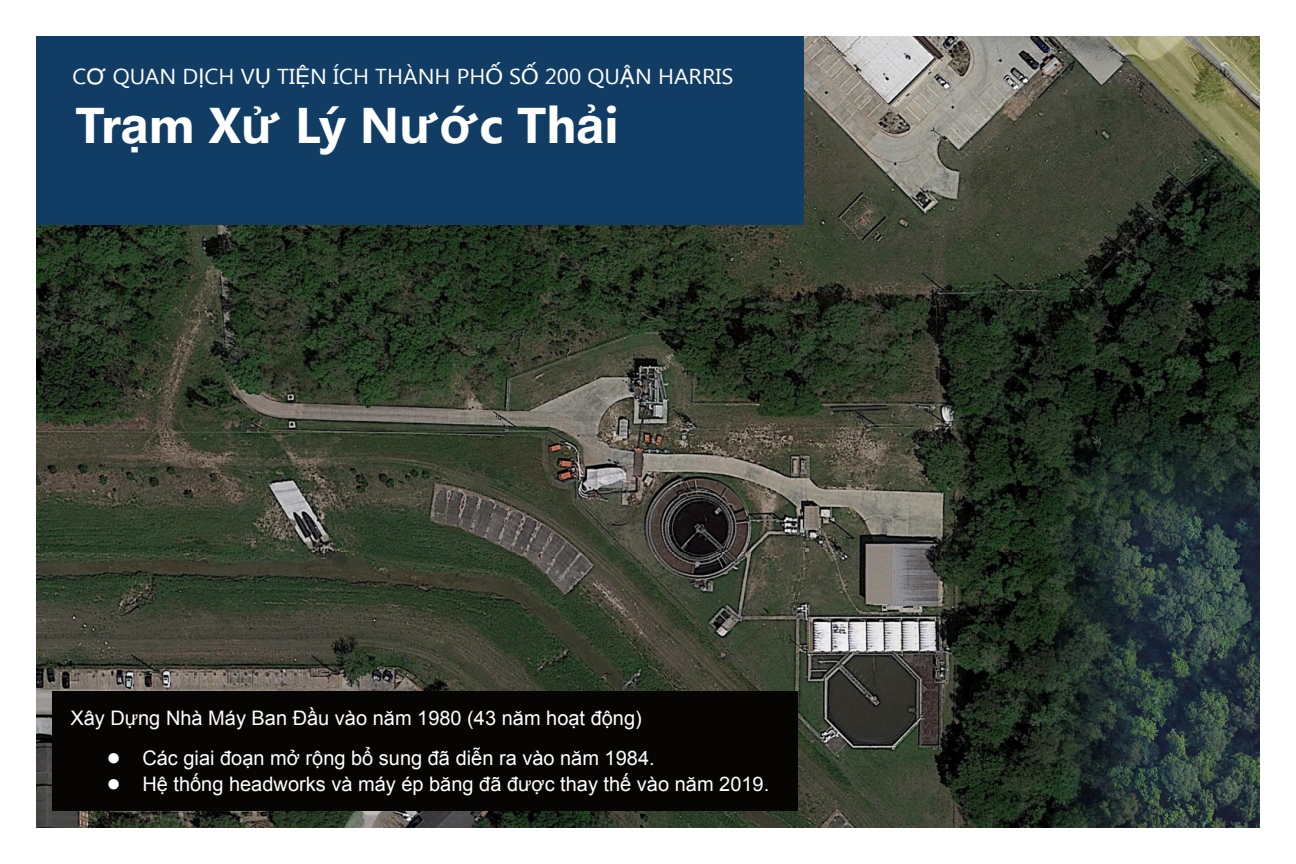
<style>
.page{position:relative;width:1296px;height:864px;background:#fff}
.page>*{position:absolute;margin:0;border:0;box-sizing:border-box;transform-origin:0 0}
.t1{font:700 50px "Segoe UI";color:#fff}
.t2{font:21.55px "Segoe UI";color:#fff;scale:1.05 1}
.t3{font:20px "Arial";color:#fff}
.s1{font-family:"Helvetica"}
.s2{font-size:24px}
</style>
<div class="page">
<img style="left:36px;top:36px;width:1224px;height:792px">
<div style="left:36px;top:36px;width:768px;height:189px;background:#113d64"></div>
<div style="left:52px;top:691px;width:745px;height:119px;background:#070504"></div>
<p class="t2" style="left:73px;top:69px;width:631px">C<span class="s1">Ơ</span> QUAN D<span class="s1">Ị</span>CH V<span class="s1">Ụ</span> TI<span class="s1">Ệ</span>N ÍCH THÀNH PH<span class="s1">Ố</span> S<span class="s1">Ố</span> 200 QU<span class="s1">Ậ</span>N HARRIS</p>
<h1 class="t1" style="left:76px;top:107px;width:545px">Tr<span class="s1">ạ</span>m X<span class="s1">ử</span> Lý N<span class="s1">ướ</span>c Th<span class="s1">ả</span>i</h1>
<p class="t3" style="left:70px;top:711px;width:573px">Xây Dựng Nhà Máy Ban Đầu vào năm 1980 (43 năm hoạt động)</p>
<p class="t3" style="left:106px;top:751px;width:550px"><span class="s2">●</span> Các giai đoạn mở rộng bổ sung đã diễn ra vào năm 1984.</p>
<p class="t3" style="left:106px;top:777px;width:664px"><span class="s2">●</span> Hệ thống headworks và máy ép băng đã được thay thế vào năm 2019.</p>
</div>
